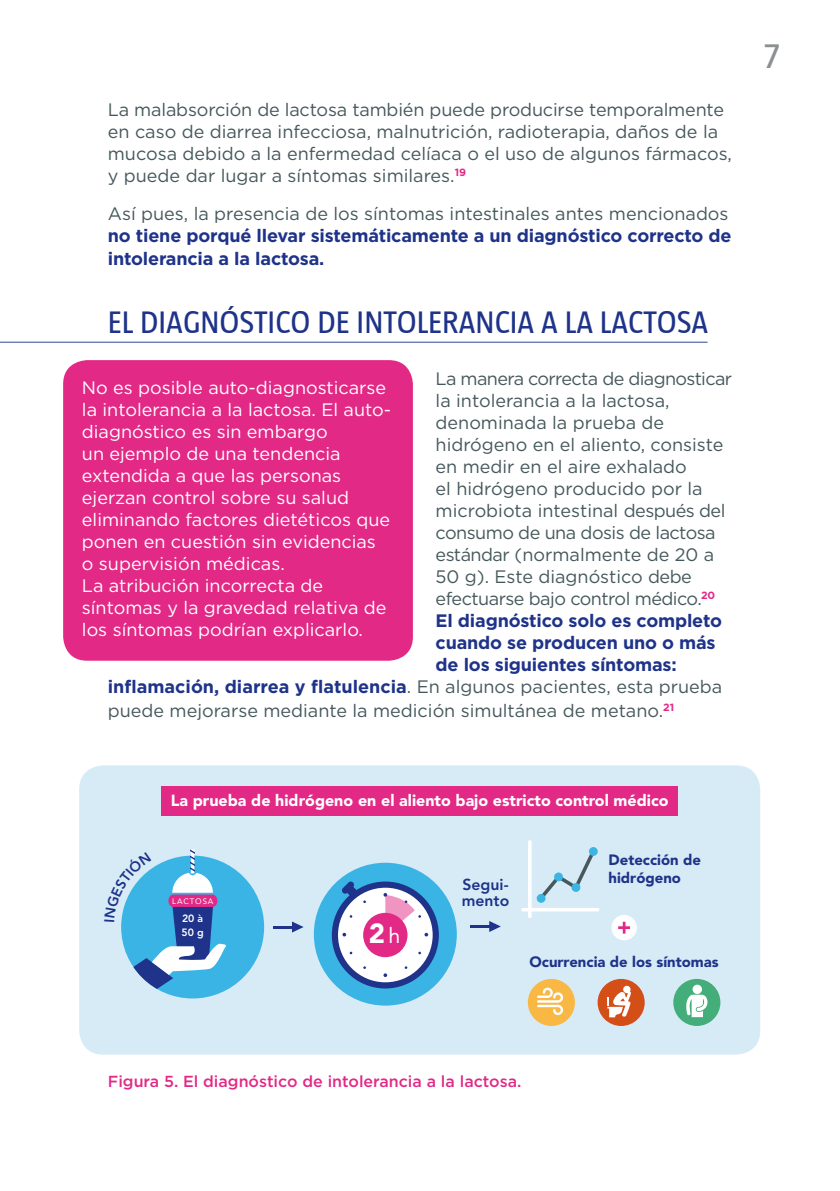
<style>
.page{position:relative;width:840px;height:1191px;background:#fff}
.page>*{position:absolute;margin:0;border:0;box-sizing:border-box;transform-origin:0 0}
.t1{font:36px "Taz";color:#8d9092}
.t2{font:32px "Taz";color:#1e3389}
.t3{font:900 27.4px "Avenir";color:#fff}
.t4{font:18px/22px "Gotham";color:#46585b}
.t5{font:18px/22px "Gotham";color:#fff}
.t6{font:700 18px/23px "Gotham";letter-spacing:-.01em;color:#1e3389}
.t7{font:18px "Gotham";letter-spacing:-.03em;color:#46585b}
.t8{font:18px "Gotham";letter-spacing:-.035em;color:#46585b}
.t9{font:900 16px "Avenir";color:#fff}
.t10{font:500 16px "Gotham";color:#e22986}
.t11{font:800 15.8px/16px "Avenir";color:#1e3389}
.t12{font:900 14.8px/17.8px "Avenir";color:#1e3389}
.t13{font:800 10.4px/14px "Avenir";color:#fff}
.t14{font:7.8px "Avenir";color:#fff}
.s1{font-weight:400;color:#46585b}
.s2{font-weight:400;font-size:21.4px}
</style>
<div class="page">
<hr style="left:0;top:342px;width:707px;height:1px;background:#304594">
<div style="left:63px;top:360px;width:349px;height:300px;background:#e22986;border-radius:24px"></div>
<div style="left:79px;top:765px;width:680px;height:289px;background:#d7ebf7;border-radius:24px"></div>
<div style="left:313px;top:862px;width:143px;height:143px;background:#39b4e4;border-radius:50%"></div>
<svg style="left:331px;top:881px;width:107px;height:107px"></svg>
<div style="left:363px;top:913px;width:44px;height:44px;background:#e22986;border-radius:50%"></div>
<svg style="left:292px;top:921px;width:11px;height:11px"></svg>
<hr style="left:273px;top:926px;width:20px;height:2px;background:#1e3389">
<svg style="left:489px;top:921px;width:11px;height:11px"></svg>
<hr style="left:470px;top:925px;width:20px;height:2px;background:#1e3389">
<div style="left:121px;top:855px;width:143px;height:143px;background:#39b4e4;border-radius:50%"></div>
<div style="left:527px;top:979px;width:47px;height:47px;background:#f9b744;border-radius:50%"></div>
<svg style="left:537px;top:987px;width:25px;height:28px"></svg>
<div style="left:673px;top:979px;width:47px;height:47px;background:#44ae7a;border-radius:50%"></div>
<svg style="left:686px;top:984px;width:21px;height:33px"></svg>
<div style="left:611px;top:915px;width:25px;height:25px;background:#fff;border-radius:50%"></div>
<svg style="left:618px;top:921px;width:11px;height:12px"></svg>
<div style="left:161px;top:786px;width:516px;height:30px;background:#e22986"></div>
<div style="left:597px;top:979px;width:47px;height:47px;background:#d44e18;border-radius:50%"></div>
<svg style="left:607px;top:985px;width:23px;height:32px"></svg>
<svg style="left:542px;top:855px;width:51px;height:45px"></svg>
<svg style="left:527px;top:840px;width:4px;height:78px"></svg>
<hr style="left:521px;top:908px;width:78px;height:3px;background:#fff;border-radius:2px">
<div style="left:554px;top:872px;width:8px;height:9px;background:#3bb5e4;border-radius:50%"></div>
<div style="left:536px;top:894px;width:9px;height:8px;background:#3bb5e4;border-radius:50%"></div>
<div style="left:571px;top:883px;width:9px;height:9px;background:#3bb5e4;border-radius:50%"></div>
<div style="left:588px;top:847px;width:9px;height:9px;background:#3bb5e4;border-radius:50%"></div>
<svg style="left:121px;top:849px;width:107px;height:149px"></svg>
<p class="t4" style="left:108px;top:98px;width:625px">La malabsorción de lactosa también puede producirse temporalmente en caso de diarrea infecciosa, malnutrición, radioterapia, daños de la mucosa debido a la enfermedad celíaca o el uso de algunos fármacos, y puede dar lugar a síntomas similares.<sup>19</sup></p>
<p class="t4" style="left:108px;top:202px;width:622px">Así pues, la presencia de los síntomas intestinales antes mencionados</p>
<p class="t6" style="left:108px;top:224px;width:625px">no tiene porqué llevar sistemáticamente a un diagnóstico correcto de intolerancia a la lactosa.</p>
<h2 class="t2" style="left:108px;top:305px;width:601px">EL DIAGNÓSTICO DE INTOLERANCIA A LA LACTOSA</h2>
<p class="t8" style="left:435px;top:367px;width:298px">La manera correcta de diagnosticar</p>
<p class="t4" style="left:435px;top:389px;width:235px">la intolerancia a la lactosa,</p>
<p class="t4" style="left:435px;top:411px;width:230px">denominada la prueba de</p>
<p class="t4" style="left:435px;top:433px;width:289px">hidrógeno en el aliento, consiste</p>
<p class="t4" style="left:435px;top:455px;width:253px">en medir en el aire exhalado</p>
<p class="t4" style="left:435px;top:477px;width:268px">el hidrógeno producido por la</p>
<p class="t4" style="left:435px;top:499px;width:291px">microbiota intestinal después del</p>
<p class="t7" style="left:435px;top:521px;width:281px">consumo de una dosis de lactosa</p>
<p class="t4" style="left:435px;top:543px;width:280px">estándar (normalmente de 20 a</p>
<p class="t4" style="left:435px;top:565px;width:257px">50 g). Este diagnóstico debe</p>
<p class="t7" style="left:435px;top:587px;width:281px">efectuarse bajo control médico.<sup>20</sup></p>
<p class="t6" style="left:435px;top:609px;width:288px">El diagnóstico solo es completo</p>
<p class="t6" style="left:435px;top:631px;width:281px">cuando se producen uno o más</p>
<p class="t6" style="left:435px;top:653px;width:242px">de los siguientes síntomas:</p>
<p class="t6" style="left:108px;top:675px;width:615px">inflamación, diarrea y flatulencia<span class="s1">. En algunos pacientes, esta prueba</span></p>
<p class="t4" style="left:108px;top:699px;width:567px">puede mejorarse mediante la medición simultánea de metano.<sup>21</sup></p>
<p class="t5" style="left:82px;top:376px;width:310px">No es posible auto-diagnosticarse la intolerancia a la lactosa. El auto&shy;diagnóstico es sin embargo<br>un ejemplo de una tendencia extendida a que las personas ejerzan control sobre su salud eliminando factores dietéticos que ponen en cuestión sin evidencias o supervisión médicas.<br>La atribución incorrecta de síntomas y la gravedad relativa de los síntomas podrían explicarlo.</p>
<p class="t9" style="left:171px;top:790px;width:499px">La prueba de hidrógeno en el aliento bajo estricto control médico</p>
<p class="t14" style="left:172px;top:896px;width:43px">LACTOSA</p>
<p class="t13" style="left:181px;top:911px;width:24px">20 à<br>50 g</p>
<h3 class="t3" style="left:369px;top:916px;width:33px">2 <span class="s2">H</span></h3>
<p class="t11" style="left:461px;top:876px;width:49px">Segui&shy;mento</p>
<p class="t12" style="left:608px;top:850px;width:94px">Detección de hidrógeno</p>
<p class="t12" style="left:529px;top:953px;width:191px">Ocurrencia de los síntomas</p>
<h1 class="t1" style="left:763px;top:37px;width:18px">7</h1>
<p class="t10" style="left:108px;top:1071px;width:415px">Figura 5. El diagnóstico de intolerancia a la lactosa.</p>
</div>
